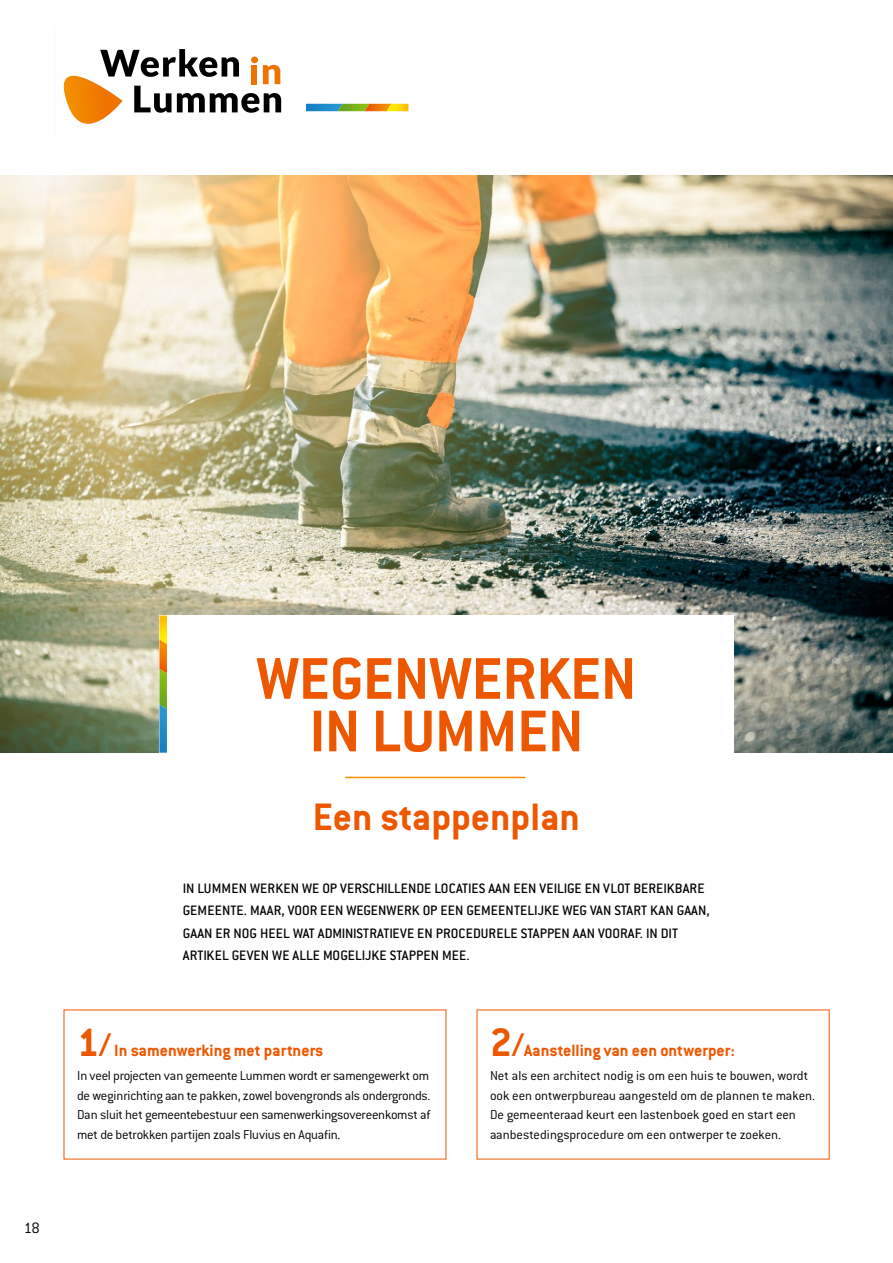
<style>
.page{position:relative;width:893px;height:1263px;background:#fff}
.page>*{position:absolute;margin:0;border:0;box-sizing:border-box;transform-origin:0 0}
.t1{font:700 64.5px/52.5px "Conduit ITC";color:#ed5700;text-align:center}
.t2{font:700 42px "Conduit ITC";color:#ed5700}
.t3{font:700 18px "Conduit ITC";color:#ed5700}
.t4{font:300 16.5px "Conduit ITC";color:#000}
.t5{font:500 15px/22.5px "Conduit ITC";letter-spacing:.01em;color:#000}
.t6{font:300 14.25px/19.5px "Conduit ITC";letter-spacing:-.005em;color:#000;text-align:justify}
.s1{font-size:43.5px}
.s2{font-size:36px}
</style>
<div class="page">
<img style="left:0;top:176px;width:893px;height:577px">
<svg style="left:306px;top:104px;width:102px;height:7px"></svg>
<svg style="left:63px;top:49px;width:219px;height:75px"></svg>
<div style="left:159px;top:615px;width:574px;height:223px;background:#fff"></div>
<svg style="left:159px;top:615px;width:8px;height:138px"></svg>
<hr style="left:345px;top:777px;width:180px;height:1px;background:#f48e00">
<p class="t4" style="left:24px;top:1219px;width:17px">18</p>
<h1 class="t1" style="left:257px;top:651px;width:381px">WEGENWERKEN<br>IN LUMMEN</h1>
<h2 class="t2" style="left:313px;top:792px;width:269px">Een stappenplan</h2>
<p class="t5" style="left:183px;top:876px;width:528px">IN LUMMEN WERKEN WE OP VERSCHILLENDE LOCATIES AAN EEN VEILIGE EN VLOT BEREIKBARE GEMEENTE. MAAR, VOOR EEN WEGENWERK OP EEN GEMEENTELIJKE WEG VAN START KAN GAAN, GAAN ER NOG HEEL WAT ADMINISTRATIEVE EN PROCEDURELE STAPPEN AAN VOORAF. IN DIT ARTIKEL GEVEN WE ALLE MOGELIJKE STAPPEN MEE.</p>
<p class="t3" style="left:77px;top:1040px;width:248px"><span class="s1">1</span><span class="s2">/</span> In samenwerking met partners</p>
<p class="t6" style="left:77px;top:1066px;width:355px">In veel projecten van gemeente Lummen wordt er samengewerkt om de weginrichting aan te pakken, zowel bovengronds als ondergronds.<br>Dan sluit het gemeentebestuur een samenwerkingsovereenkomst af met de betrokken partijen zoals Fluvius en Aquafin.</p>
<p class="t3" style="left:490px;top:1040px;width:246px"><span class="s1">2</span><span class="s2">/</span>Aanstelling van een ontwerper:</p>
<p class="t6" style="left:490px;top:1066px;width:326px;text-align:left">Net als een architect nodig is om een huis te bouwen, wordt ook een ontwerpbureau aangesteld om de plannen te maken.<br>De gemeenteraad keurt een lastenboek goed en start een aanbestedingsprocedure om een ontwerper te zoeken.</p>
</div>
